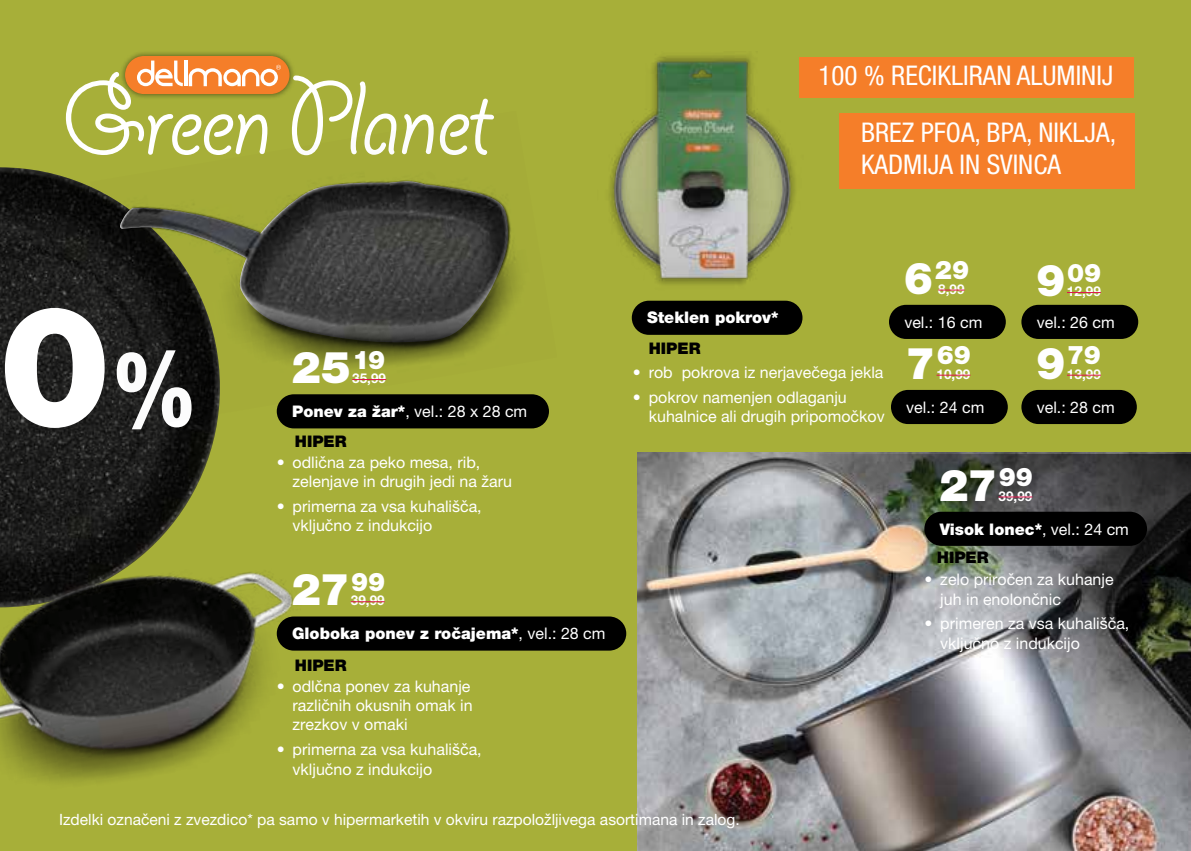
<style>
.page{position:relative;width:1191px;height:851px;background:#fff}
.page>*{position:absolute;margin:0;border:0;box-sizing:border-box;transform-origin:0 0}
.t1{font:900 168.4px "Helvetica Neue LT Pro";color:#fff}
.t2{font:900 44px "Helvetica Neue LT Pro";color:#fff}
.t3{font:condensed 27.2px/56.2px "Helvetica Neue LT Pro";color:#fff;text-align:right}
.t4{font:900 25.6px "Helvetica Neue LT Pro";letter-spacing:-.005em;color:#fff}
.t5{font:16px/19.2px "Helvetica Neue LT Pro";color:#fff}
.t6{font:900 16px "Helvetica Neue LT Pro";color:#fff}
.t7{font:900 16px "Helvetica Neue LT Pro";color:#000}
.t8{font:15.6px "Helvetica Neue LT Pro";color:#fff}
.t9{font:700 13.6px "Helvetica Neue LT Pro";color:#fff}
.s1{font-size:105.6px}
.s2{font-weight:900}
.s3{font-weight:400}
.s4{font-size:44px}
</style>
<div class="page">
<div style="left:0;top:0;width:1191px;height:850px;background:#a7af39"></div>
<img style="left:609px;top:55px;width:201px;height:230px">
<div style="left:891px;top:390px;width:116px;height:34px;background:#000;border-radius:17px"></div>
<hr style="left:936px;top:374px;width:34px;height:1px;background:#df134c">
<div style="left:1021px;top:390px;width:115px;height:34px;background:#000;border-radius:17px"></div>
<hr style="left:1067px;top:374px;width:33px;height:1px;background:#df134c">
<div style="left:889px;top:305px;width:116px;height:34px;background:#000;border-radius:17px"></div>
<svg style="left:938px;top:289px;width:26px;height:1px"></svg>
<div style="left:1021px;top:305px;width:117px;height:34px;background:#000;border-radius:17px"></div>
<hr style="left:1067px;top:292px;width:33px;height:1px;background:#df134c">
<div style="left:632px;top:301px;width:170px;height:34px;background:#000;border-radius:17px"></div>
<img style="left:637px;top:453px;width:554px;height:397px">
<div style="left:799px;top:57px;width:334px;height:40px;background:#f57e29"></div>
<div style="left:839px;top:113px;width:295px;height:76px;background:#f57e29"></div>
<svg style="left:0;top:170px;width:216px;height:358px;background:#24241d"></svg>
<img style="left:0;top:510px;width:47px;height:18px">
<img style="left:0;top:528px;width:344px;height:254px">
<div style="left:277px;top:616px;width:349px;height:34px;background:#000;border-radius:17px"></div>
<hr style="left:351px;top:601px;width:34px;height:1px;background:#df134c">
<img style="left:0;top:167px;width:37px;height:65px">
<div style="left:119px;top:50px;width:176px;height:50px;background:#000;opacity:.55"></div>
<div style="left:125px;top:56px;width:164px;height:38px;background:#f57e29;border-radius:19px"></div>
<svg style="left:66px;top:61px;width:422px;height:92px"></svg>
<img style="left:90px;top:111px;width:459px;height:317px">
<img style="left:118px;top:181px;width:390px;height:162px">
<div style="left:277px;top:394px;width:272px;height:34px;background:#000;border-radius:17px"></div>
<hr style="left:352px;top:379px;width:34px;height:1px;background:#df134c">
<img style="left:794px;top:454px;width:397px;height:396px">
<div style="left:924px;top:511px;width:223px;height:34px;background:#000;border-radius:17px"></div>
<hr style="left:998px;top:496px;width:34px;height:1px;background:#df134c">
<h3 class="t3" style="left:818px;top:47px;width:299px">100 % RECIKLIRAN ALUMINIJ<br>BREZ PFOA, BPA, NIKLJA,</h3>
<h3 class="t3" style="left:861px;top:136px;width:201px">KADMIJA IN SVINCA</h3>
<h1 class="t1" style="left:-1px;top:266px;width:200px">0<span class="s1">%</span></h1>
<h2 class="t2" style="left:291px;top:341px;width:95px">25<sup>19</sup></h2>
<p class="t9" style="left:352px;top:370px;width:35px">35,99</p>
<p class="t5" style="left:292px;top:401px;width:237px"><span class="s2">Ponev za žar*</span>, vel.: 28 x 28 cm</p>
<p class="t7" style="left:295px;top:431px;width:53px">HIPER</p>
<p class="t5" style="left:293px;top:452px;width:221px;text-indent:-16px">• odlična za peko mesa, rib, zelenjave in drugih jedi na žaru</p>
<p class="t5" style="left:293px;top:496px;width:191px;text-indent:-16px">• primerna za vsa kuhališča, vključno z indukcijo</p>
<h2 class="t2" style="left:291px;top:563px;width:95px">27<sup>99</sup></h2>
<p class="t9" style="left:351px;top:592px;width:35px">39,99</p>
<p class="t6" style="left:292px;top:624px;width:315px">Globoka ponev z ročajema*<span class="s3">, vel.: 28 cm</span></p>
<p class="t5" style="left:293px;top:676px;width:181px;text-indent:-16px">• odlčna ponev za kuhanje različnih okusnih omak in zrezkov v omaki</p>
<p class="t5" style="left:293px;top:739px;width:191px;text-indent:-16px">• primerna za vsa kuhališča, vključno z indukcijo</p>
<p class="t7" style="left:295px;top:656px;width:53px">HIPER</p>
<p class="t6" style="left:647px;top:308px;width:133px">Steklen pokrov*</p>
<p class="t7" style="left:649px;top:338px;width:53px">HIPER</p>
<p class="t5" style="left:633px;top:362px;width:252px">• rob pokrova iz nerjavečega jekla</p>
<p class="t5" style="left:649px;top:387px;width:237px;text-indent:-16px">• pokrov namenjen odlaganju kuhalnice ali drugih pripomočkov</p>
<p class="t8" style="left:59px;top:809px;width:682px">Izdelki označeni z zvezdico* pa samo v hipermarketih v okviru razpoložljivega asortimana in zalog.</p>
<h3 class="t4" style="left:903px;top:254px;width:67px"><span class="s4">6</span>29</h3>
<p class="t9" style="left:938px;top:280px;width:28px">8,99</p>
<h3 class="t4" style="left:1036px;top:257px;width:67px"><span class="s4">9</span>09</h3>
<p class="t9" style="left:1067px;top:283px;width:35px">12,99</p>
<p class="t5" style="left:904px;top:312px;width:79px">vel.: 16 cm</p>
<p class="t5" style="left:1036px;top:312px;width:79px">vel.: 26 cm</p>
<h3 class="t4" style="left:905px;top:340px;width:67px"><span class="s4">7</span>69</h3>
<p class="t9" style="left:936px;top:365px;width:35px">10,99</p>
<h3 class="t4" style="left:1036px;top:340px;width:66px"><span class="s4">9</span>79</h3>
<p class="t9" style="left:1067px;top:365px;width:35px">13,99</p>
<p class="t5" style="left:906px;top:397px;width:79px">vel.: 24 cm</p>
<p class="t5" style="left:1036px;top:397px;width:79px">vel.: 28 cm</p>
<h2 class="t2" style="left:939px;top:458px;width:95px">27<sup>99</sup></h2>
<p class="t9" style="left:998px;top:487px;width:35px">39,99</p>
<p class="t6" style="left:939px;top:519px;width:191px">Visok lonec*<span class="s3">, vel.: 24 cm</span></p>
<p class="t7" style="left:937px;top:548px;width:53px">HIPER</p>
<p class="t5" style="left:940px;top:569px;width:175px;text-indent:-16px">• zelo priročen za kuhanje juh in enolončnic</p>
<p class="t5" style="left:940px;top:614px;width:191px;text-indent:-16px">• primeren za vsa kuhališča, vključno z indukcijo</p>
</div>
